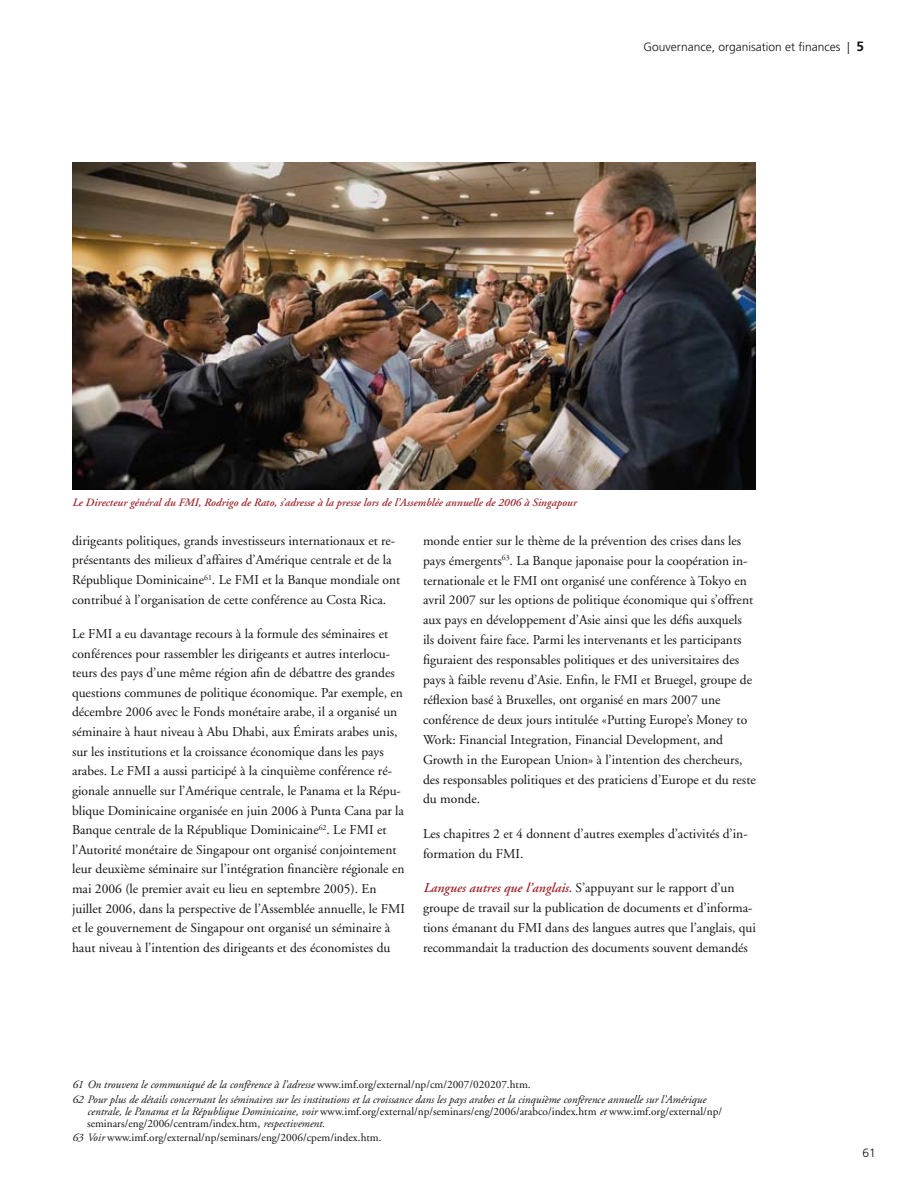
<style>
.page{position:relative;width:918px;height:1188px;background:#fff}
.page>*{position:absolute;margin:0;border:0;box-sizing:border-box;transform-origin:0 0}
.t1{font:13.5px/19.6px "Adobe Garamond";color:#121212}
.t2{font:300 12px "Frutiger";color:#121212}
.t3{font:11.25px/12px "Adobe Garamond";color:#121212}
.t4{font:italic 11.25px/14.1px "Adobe Garamond";color:#121212}
.t5{font:italic 600 11.25px "Adobe Garamond";color:#9f2a31}
.s1{font-weight:700;font-size:13.5px}
.s2{font-weight:600;font-style:italic;color:#9f2a31}
.s3{font-style:normal}
.s4{font-style:italic}
</style>
<div class="page">
<img style="left:72px;top:162px;width:684px;height:327px">
<p class="t2" style="left:644px;top:40px;width:222px">Gouvernance, organisation et finances | <span class="s1">5</span></p>
<p class="t5" style="left:72px;top:496px;width:506px">Le Directeur général du FMI, Rodrigo de Rato, s’adresse à la presse lors de l’Assemblée annuelle de 2006 à Singapour</p>
<p class="t1" style="left:72px;top:531px;width:330px">dirigeants politiques, grands investisseurs internationaux et re&shy;présentants des milieux d’affaires d’Amérique centrale et de la République Dominicaine<sup>61</sup>. Le FMI et la Banque mondiale ont contribué à l’organisation de cette conférence au Costa Rica.</p>
<p class="t1" style="left:72px;top:624px;width:335px">Le FMI a eu davantage recours à la formule des séminaires et conférences pour rassembler les dirigeants et autres interlocu&shy;teurs des pays d’une même région afin de débattre des grandes questions communes de politique économique. Par exemple, en décembre 2006 avec le Fonds monétaire arabe, il a organisé un séminaire à haut niveau à Abu Dhabi, aux Émirats arabes unis, sur les institutions et la croissance économique dans les pays arabes. Le FMI a aussi participé à la cinquième conférence ré&shy;gionale annuelle sur l’Amérique centrale, le Panama et la Répu&shy;blique Dominicaine organisée en juin 2006 à Punta Cana par la Banque centrale de la République Dominicaine<sup>62</sup>. Le FMI et l’Autorité monétaire de Singapour ont organisé conjointement leur deuxième séminaire sur l’intégration financière régionale en mai 2006 (le premier avait eu lieu en septembre 2005). En juillet 2006, dans la perspective de l’Assemblée annuelle, le FMI et le gouvernement de Singapour ont organisé un séminaire à haut niveau à l’intention des dirigeants et des économistes du</p>
<p class="t1" style="left:423px;top:531px;width:334px">monde entier sur le thème de la prévention des crises dans les pays émergents<sup>63</sup>. La Banque japonaise pour la coopération in&shy;ternationale et le FMI ont organisé une conférence à Tokyo en avril 2007 sur les options de politique économique qui s’offrent aux pays en développement d’Asie ainsi que les défis auxquels ils doivent faire face. Parmi les intervenants et les participants figuraient des responsables politiques et des universitaires des pays à faible revenu d’Asie. Enfin, le FMI et Bruegel, groupe de réflexion basé à Bruxelles, ont organisé en mars 2007 une conférence de deux jours intitulée «Putting Europe’s Money to Work: Financial Integration, Financial Development, and Growth in the European Union» à l’intention des chercheurs, des responsables politiques et des praticiens d’Europe et du reste du monde.</p>
<p class="t1" style="left:423px;top:824px;width:326px">Les chapitres 2 et 4 donnent d’autres exemples d’activités d’in&shy;formation du FMI.</p>
<p class="t1" style="left:423px;top:878px;width:334px"><span class="s2">Langues autres que l’anglais.</span> S’appuyant sur le rapport d’un groupe de travail sur la publication de documents et d’informa&shy;tions émanant du FMI dans des langues autres que l’anglais, qui recommandait la traduction des documents souvent demandés</p>
<p class="t4" style="left:72px;top:1078px;width:635px">61 On trouvera le communiqué de la conférence à l’adresse <span class="s3">www.imf.org/external/np/cm/2007/020207.htm.<br></span>62 Pour plus de détails concernant les séminaires sur les institutions et la croissance dans les pays arabes et la cinquième conférence annuelle sur l’Amérique</p>
<p class="t3" style="left:87px;top:1105px;width:637px"><span class="s4">centrale, le Panama et la République Dominicaine, voir</span> www.imf.org/external/np/seminars/eng/2006/arabco/index.htm <span class="s4">et</span> www.imf.org/external/np/ seminars/eng/2006/centram/index.htm, <span class="s4">respectivement.</span></p>
<p class="t3" style="left:72px;top:1131px;width:311px"><span class="s4">63 Voir</span> www.imf.org/external/np/seminars/eng/2006/cpem/index.htm.</p>
<p class="t2" style="left:862px;top:1146px;width:11px">61</p>
</div>
